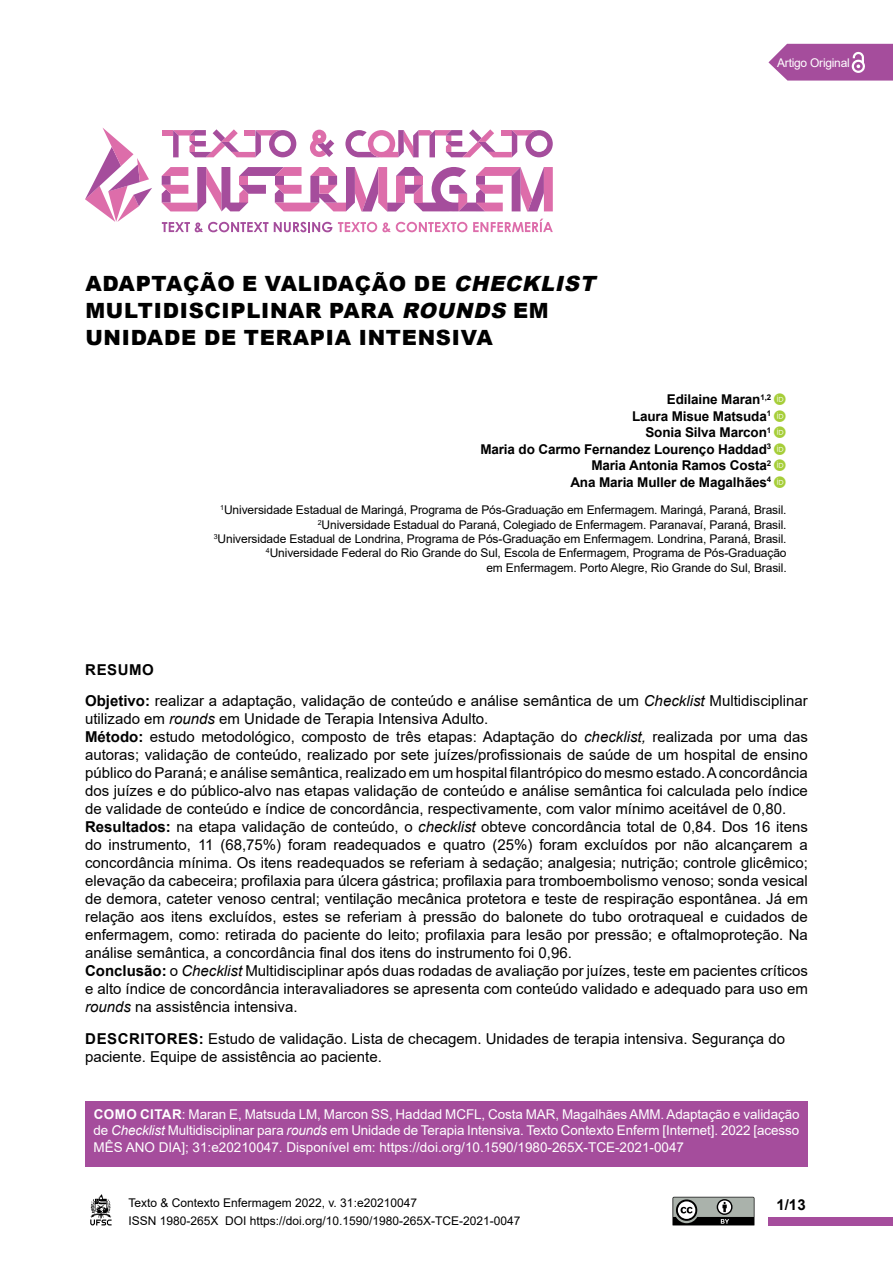
<style>
.page{position:relative;width:893px;height:1263px;background:#fff}
.page>*{position:absolute;margin:0;border:0;box-sizing:border-box;transform-origin:0 0}
.t1{font:900 21px/27px "Arial";letter-spacing:.035em;color:#000}
.t2{font:15px/18px "Arial";color:#000}
.t3{font:700 15px "Arial";color:#000}
.t4{font:13.5px/16.2px "Arial";color:#fff;text-align:justify}
.t5{font:700 13.5px/16.5px "Arial";letter-spacing:-.01em;color:#000;text-align:right}
.t6{font:12px/14.4px "Arial";letter-spacing:-.01em;color:#000}
.t7{font:12px "Arial";letter-spacing:-.02em;color:#fff}
.s1{font-style:italic}
.s2{font-weight:700}
</style>
<div class="page">
<div style="left:769px;top:1217px;width:124px;height:8px;background:#a54d9c"></div>
<svg style="left:90px;top:1194px;width:22px;height:31px"></svg>
<svg style="left:162px;top:167px;width:391px;height:45px"></svg>
<div style="left:162px;top:130px;width:11px;height:6px;background:#dd6daa"></div>
<svg style="left:173px;top:129px;width:123px;height:28px"></svg>
<svg style="left:310px;top:129px;width:243px;height:28px"></svg>
<svg style="left:162px;top:222px;width:106px;height:10px"></svg>
<svg style="left:274px;top:222px;width:58px;height:10px"></svg>
<svg style="left:338px;top:222px;width:129px;height:10px"></svg>
<svg style="left:473px;top:219px;width:80px;height:13px"></svg>
<svg style="left:85px;top:128px;width:67px;height:94px"></svg>
<svg style="left:768px;top:44px;width:125px;height:37px;background:#af61a7"></svg>
<svg style="left:672px;top:1197px;width:83px;height:29px;background:#777b78"></svg>
<div style="left:85px;top:1101px;width:723px;height:66px;background:#a54d9c"></div>
<h1 class="t1" style="left:85px;top:270px;width:517px">ADAPTAÇÃO E VALIDAÇÃO DE <span class="s1">CHECKLIST<br></span>MULTIDISCIPLINAR PARA <span class="s1">ROUNDS</span> EM<br>UNIDADE DE TERAPIA INTENSIVA</h1>
<p class="t7" style="left:777px;top:54px;width:74px">Artigo Original</p>
<p class="t5" style="left:480px;top:392px;width:292px">Edilaine Maran<sup>1,2<br></sup>Laura Misue Matsuda<sup>1<br></sup>Sonia Silva Marcon<sup>1<br></sup>Maria do Carmo Fernandez Lourenço Haddad<sup>3<br></sup>Maria Antonia Ramos Costa<sup>2<br></sup>Ana Maria Muller de Magalhães<sup>4</sup></p>
<p class="t6" style="left:214px;top:503px;width:574px;text-align:right"><sup>1</sup>Universidade Estadual de Maringá, Programa de Pós-Graduação em Enfermagem. Maringá, Paraná, Brasil.<br><sup>2</sup>Universidade Estadual do Paraná, Colegiado de Enfermagem. Paranavaí, Paraná, Brasil.<br><sup>3</sup>Universidade Estadual de Londrina, Programa de Pós-Graduação em Enfermagem. Londrina, Paraná, Brasil.<br><sup>4</sup>Universidade Federal do Rio Grande do Sul, Escola de Enfermagem, Programa de Pós-Graduação<br>em Enfermagem. Porto Alegre, Rio Grande do Sul, Brasil.</p>
<p class="t2" style="left:85px;top:654px;width:724px;line-height:30.8px"><span class="s2">RESUMO<br>Objetivo:</span> realizar a adaptação, validação de conteúdo e análise semântica de um <span class="s1">Checklist</span> Multidisciplinar</p>
<p class="t2" style="left:85px;top:709px;width:724px">utilizado em <span class="s1">rounds</span> em Unidade de Terapia Intensiva Adulto.<br><span class="s2">Método:</span> estudo metodológico, composto de três etapas: Adaptação do <span class="s1">checklist,</span> realizada por uma das autoras; validação de conteúdo, realizado por sete juízes/profissionais de saúde de um hospital de ensino público do Paraná; e análise semântica, realizado em um hospital filantrópico do mesmo estado. A concordância dos juízes e do público-alvo nas etapas validação de conteúdo e análise semântica foi calculada pelo índice de validade de conteúdo e índice de concordância, respectivamente, com valor mínimo aceitável de 0,80.<br><span class="s2">Resultados:</span> na etapa validação de conteúdo, o <span class="s1">checklist</span> obteve concordância total de 0,84. Dos 16 itens do instrumento, 11 (68,75%) foram readequados e quatro (25%) foram excluídos por não alcançarem a concordância mínima. Os itens readequados se referiam à sedação; analgesia; nutrição; controle glicêmico; elevação da cabeceira; profilaxia para úlcera gástrica; profilaxia para tromboembolismo venoso; sonda vesical de demora, cateter venoso central; ventilação mecânica protetora e teste de respiração espontânea. Já em relação aos itens excluídos, estes se referiam à pressão do balonete do tubo orotraqueal e cuidados de enfermagem, como: retirada do paciente do leito; profilaxia para lesão por pressão; e oftalmoproteção. Na análise semântica, a concordância final dos itens do instrumento foi 0,96.<br><span class="s2">Conclusão:</span> o <span class="s1">Checklist</span> Multidisciplinar após duas rodadas de avaliação por juízes, teste em pacientes críticos e alto índice de concordância interavaliadores se apresenta com conteúdo validado e adequado para uso em <span class="s1">rounds</span> na assistência intensiva.</p>
<p class="t2" style="left:85px;top:1030px;width:701px"><span class="s2">DESCRITORES:</span> Estudo de validação. Lista de checagem. Unidades de terapia intensiva. Segurança do paciente. Equipe de assistência ao paciente.</p>
<p class="t4" style="left:94px;top:1106px;width:708px"><span class="s2">COMO CITAR</span>: Maran E, Matsuda LM, Marcon SS, Haddad MCFL, Costa MAR, Magalhães AMM. Adaptação e validação de <span class="s1">Checklist</span> Multidisciplinar para <span class="s1">rounds</span> em Unidade de Terapia Intensiva. Texto Contexto Enferm [Internet]. 2022 [acesso MÊS ANO DIA]; 31:e20210047. Disponível em: https://doi.org/10.1590/1980-265X-TCE-2021-0047</p>
<p class="t6" style="left:128px;top:1194px;width:394px;line-height:18px">Texto &amp; Contexto Enfermagem 2022, v. 31:e20210047<br>ISSN 1980-265X DOI https://doi.org/10.1590/1980-265X-TCE-2021-0047</p>
<p class="t3" style="left:776px;top:1194px;width:31px">1/13</p>
</div>
